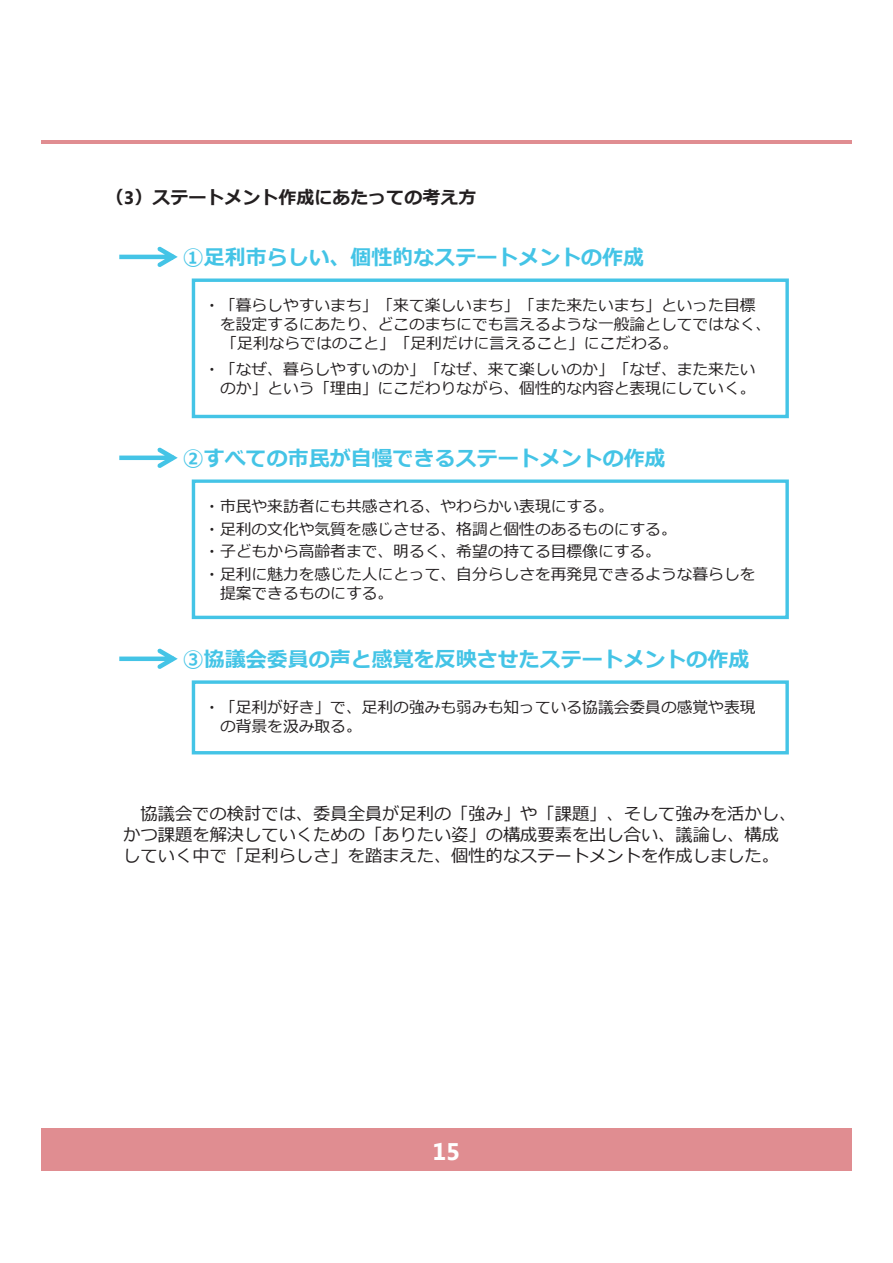
<style>
.page{position:relative;width:893px;height:1263px;background:#fff}
.page>*{position:absolute;margin:0;border:0;box-sizing:border-box;transform-origin:0 0}
.t1{font:700 24px "Segoe UI";color:#fff}
.t2{font:700 21px "Meiryo";color:#44c4e6}
.t3{font:700 18px "Meiryo";color:#231f20}
.t4{font:17.25px/20.7px "Meiryo";color:#231f20}
.t5{font:15.75px/18.9px "Meiryo";color:#231f20}
.s1{font-family:"Segoe UI"}
</style>
<div class="page">
<div style="left:41px;top:1128px;width:810px;height:43px;background:#e08d91"></div>
<hr style="left:41px;top:140px;width:810px;height:3px;background:#e08d91">
<svg style="left:119px;top:246px;width:59px;height:21px"></svg>
<svg style="left:192px;top:278px;width:597px;height:140px"></svg>
<svg style="left:119px;top:447px;width:59px;height:21px"></svg>
<svg style="left:192px;top:479px;width:597px;height:140px"></svg>
<svg style="left:119px;top:648px;width:59px;height:21px"></svg>
<svg style="left:192px;top:680px;width:597px;height:74px"></svg>
<p class="t3" style="left:106px;top:185px;width:372px">（<span class="s1">3</span>）ステートメント作成にあたっての考え⽅</p>
<h2 class="t2" style="left:183px;top:243px;width:463px">①⾜利市らしい、個性的なステートメントの作成</h2>
<p class="t5" style="left:220px;top:297px;width:553px;text-indent:-16px">・「暮らしやすいまち」「来て楽しいまち」「また来たいまち」といった目標を設定するにあたり、どこのまちにでも言えるような⼀般論としてではなく、「⾜利ならではのこと」「⾜利だけに言えること」にこだわる。</p>
<p class="t5" style="left:204px;top:361px;width:553px;text-align:right">・「なぜ、暮らしやすいのか」「なぜ、来て楽しいのか」「なぜ、また来たいのか」という「理由」にこだわりながら、個性的な内容と表現にしていく。</p>
<h2 class="t2" style="left:183px;top:443px;width:484px">②すべての市⺠が⾃慢できるステートメントの作成</h2>
<p class="t5" style="left:204px;top:496px;width:553px;line-height:22.5px">・市⺠や来訪者にも共感される、やわらかい表現にする。<br>・⾜利の⽂化や気質を感じさせる、格調と個性のあるものにする。<br>・子どもから⾼齢者まで、明るく、希望の持てる目標像にする。<br>・⾜利に魅⼒を感じた⼈にとって、⾃分らしさを再発⾒できるような暮らしを</p>
<p class="t5" style="left:220px;top:584px;width:175px">提案できるものにする。</p>
<h2 class="t2" style="left:183px;top:644px;width:568px">③協議会委員の声と感覚を反映させたステートメントの作成</h2>
<p class="t5" style="left:220px;top:699px;width:537px;text-indent:-16px">・「⾜利が好き」で、⾜利の強みも弱みも知っている協議会委員の感覚や表現の背景を汲み取る。</p>
<p class="t4" style="left:123px;top:804px;width:675px;text-indent:17px">協議会での検討では、委員全員が⾜利の「強み」や「課題」、そして強みを活かし、かつ課題を解決していくための「ありたい姿」の構成要素を出し合い、議論し、構成していく中で「⾜利らしさ」を踏まえた、個性的なステートメントを作成しました。</p>
<h1 class="t1" style="left:432px;top:1134px;width:29px">15</h1>
</div>
